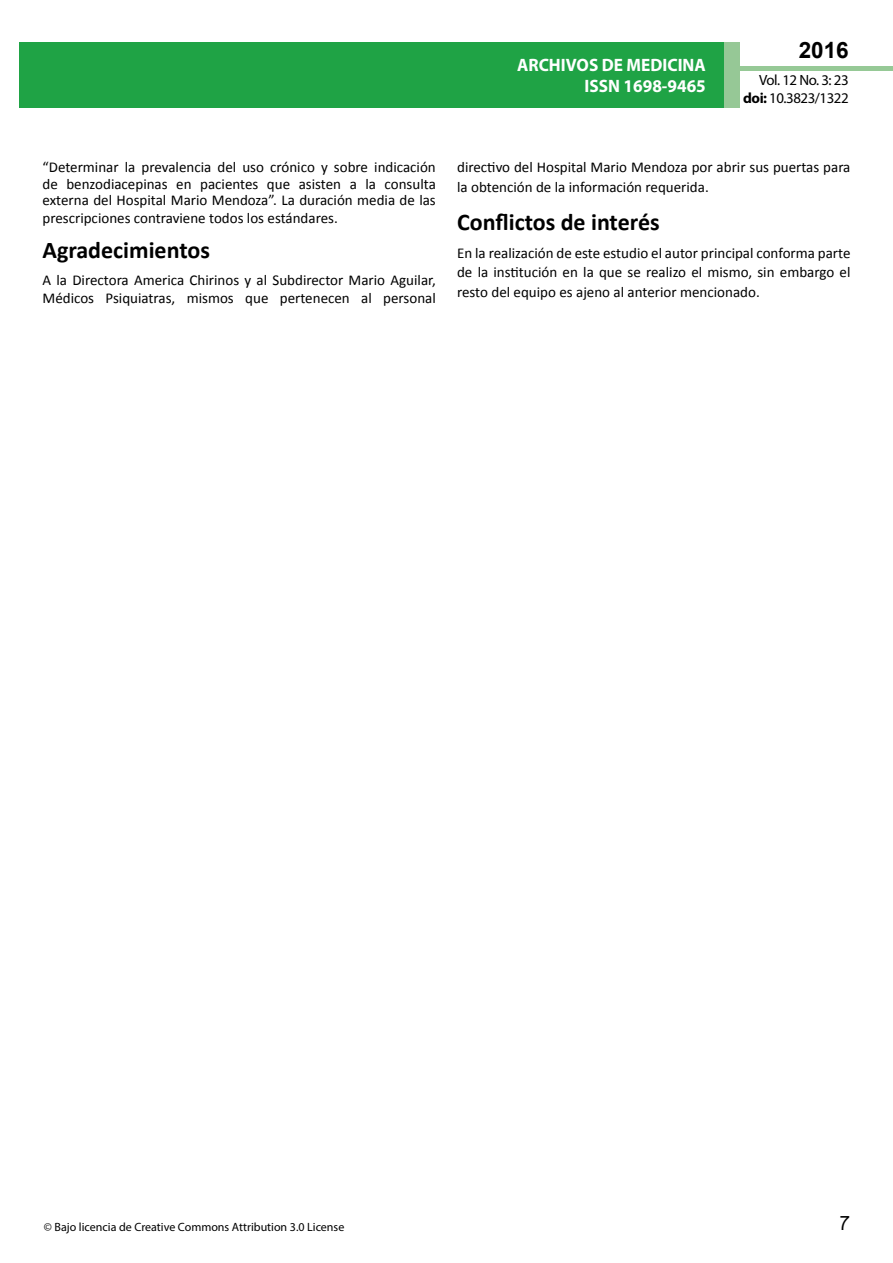
<style>
.page{position:relative;width:893px;height:1263px;background:#fff}
.page>*{position:absolute;margin:0;border:0;box-sizing:border-box;transform-origin:0 0}
.t1{font:25.5px "Tunga";color:#000}
.t2{font:700 24px "Calibri";color:#000}
.t3{font:700 22.5px "Arial";color:#000}
.t4{font:700 18px/21.6px "Myriad Pro";color:#fff;text-align:right;scale:.96 1}
.t5{font:15px/19.5px "Calibri";color:#000;text-align:justify}
.t6{font:14.85px/17.9px "Myriad Pro";letter-spacing:-.03em;color:#000;text-align:right}
.t7{font:12px "Myriad Pro";color:#000}
.s1{font-weight:700}
</style>
<div class="page">
<div style="left:722px;top:66px;width:171px;height:5px;background:#96c996"></div>
<div style="left:19px;top:42px;width:706px;height:66px;background:#1fa345"></div>
<div style="left:725px;top:42px;width:15px;height:66px;background:#96c896"></div>
<p class="t4" style="left:517px;top:53px;width:198px">ARCHIVOS DE MEDICINA<br>ISSN 1698-9465</p>
<h3 class="t3" style="left:799px;top:35px;width:52px">2016</h3>
<p class="t6" style="left:743px;top:71px;width:107px">Vol. 12 No. 3: 23 <span class="s1">doi:</span> 10.3823/1322</p>
<p class="t5" style="left:43px;top:159px;width:395px;line-height:16.5px">“Determinar la prevalencia del uso crónico y sobre indicación de benzodiacepinas en pacientes que asisten a la consulta externa del Hospital Mario Mendoza”. La duración media de las</p>
<p class="t5" style="left:43px;top:209px;width:297px">prescripciones contraviene todos los estándares.</p>
<h2 class="t2" style="left:43px;top:235px;width:169px">Agradecimientos</h2>
<p class="t5" style="left:43px;top:271px;width:395px;line-height:18px">A la Directora America Chirinos y al Subdirector Mario Aguilar,<br>Médicos Psiquiatras, mismos que pertenecen al personal</p>
<p class="t5" style="left:457px;top:158px;width:395px">directivo del Hospital Mario Mendoza por abrir sus puertas para la obtención de la información requerida.</p>
<h2 class="t2" style="left:457px;top:206px;width:204px">Conflictos de interés</h2>
<p class="t5" style="left:457px;top:243px;width:395px">En la realización de este estudio el autor principal conforma parte de la institución en la que se realizo el mismo, sin embargo el resto del equipo es ajeno al anterior mencionado.</p>
<p class="t7" style="left:44px;top:1220px;width:302px">© Bajo licencia de Creative Commons Attribution 3.0 License</p>
<h1 class="t1" style="left:839px;top:1206px;width:11px">7</h1>
</div>
